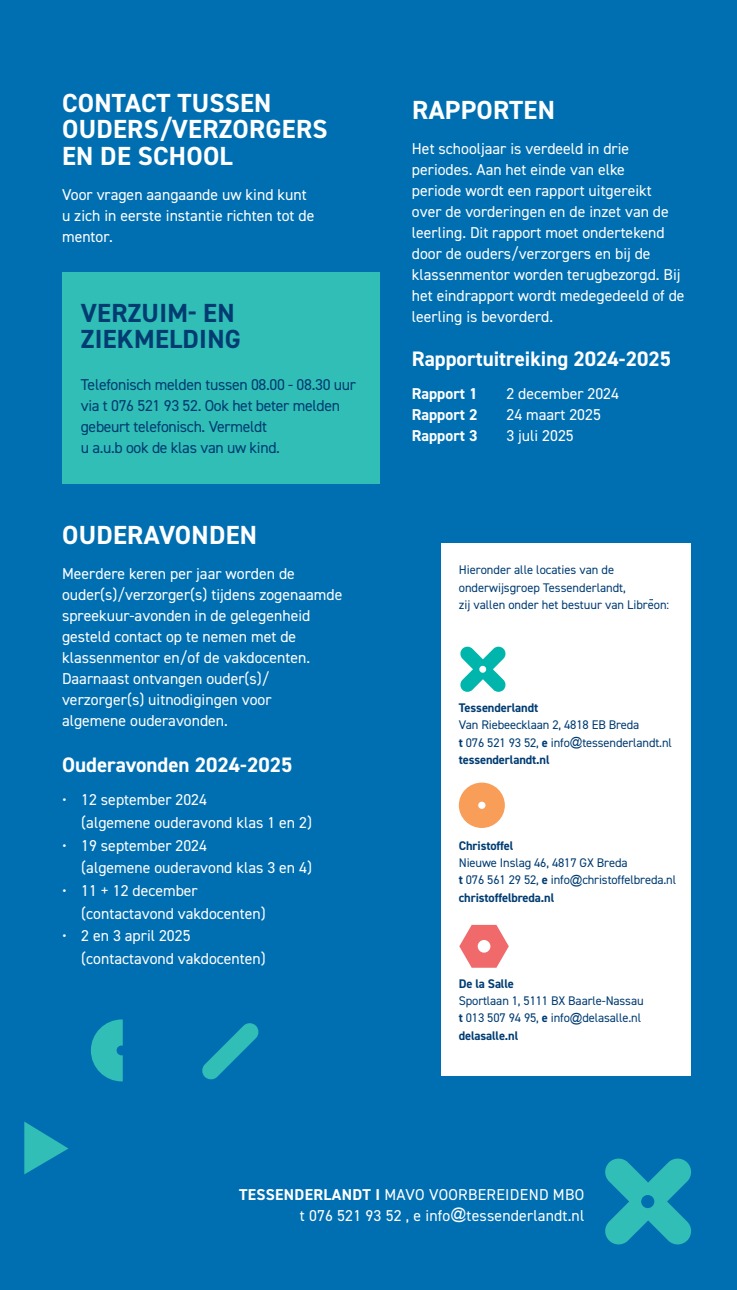
<style>
.page{position:relative;width:737px;height:1290px;background:#006fb2}
.page>*{position:absolute;margin:0;border:0;box-sizing:border-box;transform-origin:0 0}
.t1{font:700 26.25px/26.2px "DIN2014";letter-spacing:.01em;color:#fff}
.t2{font:700 26.25px/26.2px "DIN2014";letter-spacing:.01em;color:#003c72}
.t3{font:700 21px "DIN2014";color:#fff}
.t4{font:15.75px/21px "DIN2014";color:#fff}
.t5{font:15.75px/21px "DIN2014";letter-spacing:-.02em;color:#003c72}
.t6{font:700 15.75px "DIN2014";color:#fff}
.t7{font:12.6px/17.2px "DIN2014";letter-spacing:-.01em;color:#003c72}
.t8{font:700 12.6px "DIN2014";letter-spacing:-.01em;color:#003c72}
.s1{font-weight:700}
.s2{font-family:"Arial"}
</style>
<div class="page">
<div style="left:62px;top:272px;width:317px;height:212px;background:#31beb6"></div>
<div style="left:441px;top:543px;width:250px;height:532px;background:#fff"></div>
<svg style="left:460px;top:646px;width:46px;height:46px"></svg>
<svg style="left:459px;top:782px;width:46px;height:46px"></svg>
<svg style="left:459px;top:925px;width:50px;height:43px"></svg>
<svg style="left:605px;top:1158px;width:86px;height:87px"></svg>
<svg style="left:24px;top:1121px;width:44px;height:53px"></svg>
<svg style="left:91px;top:1019px;width:32px;height:62px"></svg>
<svg style="left:202px;top:1023px;width:57px;height:57px"></svg>
<h1 class="t1" style="left:62px;top:90px;width:267px">CONTACT TUSSEN<br>OUDERS/VERZORGERS<br>EN DE SCHOOL</h1>
<p class="t4" style="left:62px;top:183px;width:254px">Voor vragen aangaande uw kind kunt u zich in eerste instantie richten tot de mentor.</p>
<h1 class="t2" style="left:81px;top:300px;width:161px">VERZUIM- EN<br>ZIEKMELDING</h1>
<p class="t5" style="left:81px;top:374px;width:277px">Telefonisch melden tussen 08.00 - 08.30 uur via t 076 521 93 52. Ook het beter melden gebeurt telefonisch. Vermeldt<br>u a.u.b ook de klas van uw kind.</p>
<h1 class="t1" style="left:62px;top:522px;width:196px">OUDERAVONDEN</h1>
<p class="t4" style="left:62px;top:563px;width:282px">Meerdere keren per jaar worden de ouder(s)/verzorger(s) tijdens zogenaamde spreekuur-avonden in de gelegenheid gesteld contact op te nemen met de klassenmentor en/of de vakdocenten.<br>Daarnaast ontvangen ouder(s)/ verzorger(s) uitnodigingen voor<br>algemene ouderavonden.</p>
<h2 class="t3" style="left:62px;top:750px;width:232px">Ouderavonden 2024-2025</h2>
<p class="t4" style="left:81px;top:788px;width:232px;line-height:22.8px;text-indent:-19px">• 12 september 2024<br>(algemene ouderavond klas 1 en 2)</p>
<p class="t4" style="left:81px;top:833px;width:232px;line-height:22.8px;text-indent:-19px">• 19 september 2024<br>(algemene ouderavond klas 3 en 4)</p>
<p class="t4" style="left:81px;top:879px;width:186px;line-height:22.8px;text-indent:-19px">• 11 + 12 december (contactavond vakdocenten)</p>
<p class="t4" style="left:81px;top:924px;width:186px;line-height:22.8px;text-indent:-19px">• 2 en 3 april 2025 (contactavond vakdocenten)</p>
<h1 class="t1" style="left:412px;top:96px;width:144px">RAPPORTEN</h1>
<p class="t4" style="left:412px;top:138px;width:274px">Het schooljaar is verdeeld in drie periodes. Aan het einde van elke<br>periode wordt een rapport uitgereikt over de vorderingen en de inzet van de leerling. Dit rapport moet ondertekend door de ouders/verzorgers en bij de klassenmentor worden terugbezorgd. Bij het eindrapport wordt medegedeeld of de leerling is bevorderd.</p>
<h2 class="t3" style="left:412px;top:344px;width:261px">Rapportuitreiking 2024-2025</h2>
<p class="t6" style="left:412px;top:383px;width:67px">Rapport 1</p>
<p class="t4" style="left:506px;top:383px;width:114px">2 december 2024</p>
<p class="t6" style="left:412px;top:404px;width:67px">Rapport 2</p>
<p class="t4" style="left:506px;top:404px;width:96px">24 maart 2025</p>
<p class="t6" style="left:412px;top:425px;width:67px">Rapport 3</p>
<p class="t4" style="left:506px;top:425px;width:69px">3 juli 2025</p>
<p class="t7" style="left:459px;top:561px;width:212px">Hieronder alle locaties van de onderwijsgroep Tessenderlandt,<br>zij vallen onder het bestuur van Libreon:</p>
<p class="t8" style="left:459px;top:699px;width:81px">Tessenderlandt</p>
<p class="t7" style="left:459px;top:716px;width:215px">Van Riebeecklaan 2, 4818 EB Breda<br><span class="s1">t</span> 076 521 93 52, <span class="s1">e</span> info<span class="s2">@</span>tessenderlandt.nl <span class="s1">tessenderlandt.nl</span></p>
<p class="t8" style="left:459px;top:837px;width:56px">Christoffel</p>
<p class="t7" style="left:459px;top:854px;width:219px">Nieuwe Inslag 46, 4817 GX Breda<br><span class="s1">t</span> 076 561 29 52, <span class="s1">e</span> info<span class="s2">@</span>christoffelbreda.nl <span class="s1">christoffelbreda.nl</span></p>
<p class="t8" style="left:459px;top:975px;width:57px">De la Salle</p>
<p class="t7" style="left:459px;top:992px;width:186px">Sportlaan 1, 5111 BX Baarle-Nassau <span class="s1">t</span> 013 507 94 95, <span class="s1">e</span> info<span class="s2">@</span>delasalle.nl <span class="s1">delasalle.nl</span></p>
<p class="t4" style="left:239px;top:1183px;width:347px;text-align:right"><span class="s1">TESSENDERLANDT I</span> MAVO VOORBEREIDEND MBO t 076 521 93 52 , e info<span class="s2">@</span>tessenderlandt.nl</p>
</div>
